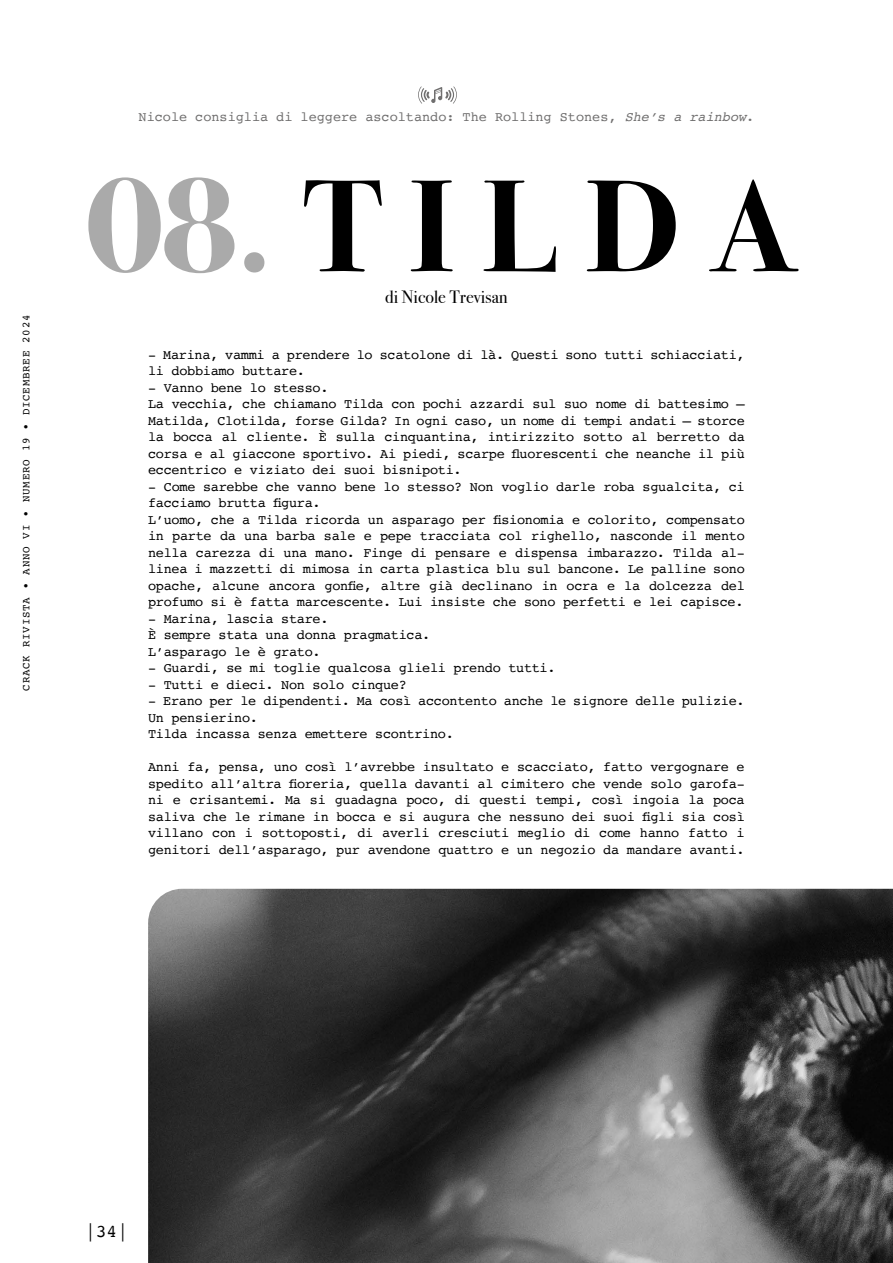
<style>
.page{position:relative;width:893px;height:1263px;background:#fff}
.page>*{position:absolute;margin:0;border:0;box-sizing:border-box;transform-origin:0 0}
.t1{font:700 131.25px "Bodoni Svty Two ITCTT";letter-spacing:.22em;color:#000}
.t2{font:18px "Bodoni Svty Two ITCTT";color:#000}
.t3{font:18px "Courier";color:#000}
.t4{font:13.5px/16.5px "Courier";letter-spacing:-.02em;color:#000}
.t5{font:13.5px "Courier";color:#706f6f}
.t6{font:10.8px "Courier";letter-spacing:.07em;color:#000}
.s1{font-style:italic}
.s2{font-size:140.55px;color:#aaa}
</style>
<div class="page">
<svg style="left:418px;top:86px;width:39px;height:18px"></svg>
<img style="left:148px;top:889px;width:745px;height:374px">
<p class="t6" style="left:18px;top:690px;width:377px;rotate:-90deg">CRACK RIVISTA • ANNO VI • NUMERO 19 • DICEMBREE 2024</p>
<p class="t5" style="left:139px;top:106px;width:617px">Nicole consiglia di leggere ascoltando: The Rolling Stones, <span class="s1">She’s a rainbow</span>.</p>
<p class="t1" style="left:85px;top:118px;width:714px"><span class="s2">08.</span>TILDA</p>
<p class="t2" style="left:385px;top:282px;width:124px">di Nicole Trevisan</p>
<p class="t4" style="left:148px;top:346px;width:598px">- Marina, vammi a prendere lo scatolone di là. Questi sono tutti schiacciati, li dobbiamo buttare.</p>
<p class="t4" style="left:148px;top:379px;width:182px">- Vanno bene lo stesso.</p>
<p class="t4" style="left:148px;top:395px;width:598px;text-align:justify">La vecchia, che chiamano Tilda con pochi azzardi sul suo nome di battesimo – Matilda, Clotilda, forse Gilda? In ogni caso, un nome di tempi andati – storce la bocca al cliente. È sulla cinquantina, intirizzito sotto al berretto da corsa e al giaccone sportivo. Ai piedi, scarpe fluorescenti che neanche il più eccentrico e viziato dei suoi bisnipoti.</p>
<p class="t4" style="left:148px;top:478px;width:598px">- Come sarebbe che vanno bene lo stesso? Non voglio darle roba sgualcita, ci facciamo brutta figura.</p>
<p class="t4" style="left:148px;top:511px;width:598px;text-align:justify">L’uomo, che a Tilda ricorda un asparago per fisionomia e colorito, compensato in parte da una barba sale e pepe tracciata col righello, nasconde il mento nella carezza di una mano. Finge di pensare e dispensa imbarazzo. Tilda al&shy;linea i mazzetti di mimosa in carta plastica blu sul bancone. Le palline sono opache, alcune ancora gonfie, altre già declinano in ocra e la dolcezza del profumo si è fatta marcescente. Lui insiste che sono perfetti e lei capisce.</p>
<p class="t4" style="left:148px;top:610px;width:182px">- Marina, lascia stare.</p>
<p class="t4" style="left:148px;top:626px;width:284px">È sempre stata una donna pragmatica.</p>
<p class="t4" style="left:148px;top:643px;width:174px">L’asparago le è grato.</p>
<p class="t4" style="left:148px;top:659px;width:409px">- Guardi, se mi toglie qualcosa glieli prendo tutti.</p>
<p class="t4" style="left:148px;top:676px;width:260px">- Tutti e dieci. Non solo cinque?</p>
<p class="t4" style="left:148px;top:692px;width:598px">- Erano per le dipendenti. Ma così accontento anche le signore delle pulizie.<br>Un pensierino.</p>
<p class="t4" style="left:148px;top:725px;width:307px">Tilda incassa senza emettere scontrino.</p>
<p class="t4" style="left:148px;top:758px;width:598px;text-align:justify">Anni fa, pensa, uno così l’avrebbe insultato e scacciato, fatto vergognare e spedito all’altra fioreria, quella davanti al cimitero che vende solo garofa&shy;ni e crisantemi. Ma si guadagna poco, di questi tempi, così ingoia la poca saliva che le rimane in bocca e si augura che nessuno dei suoi figli sia così villano con i sottoposti, di averli cresciuti meglio di come hanno fatto i genitori dell’asparago, pur avendone quattro e un negozio da mandare avanti.</p>
<h2 class="t3" style="left:85px;top:1217px;width:45px">|34|</h2>
</div>
